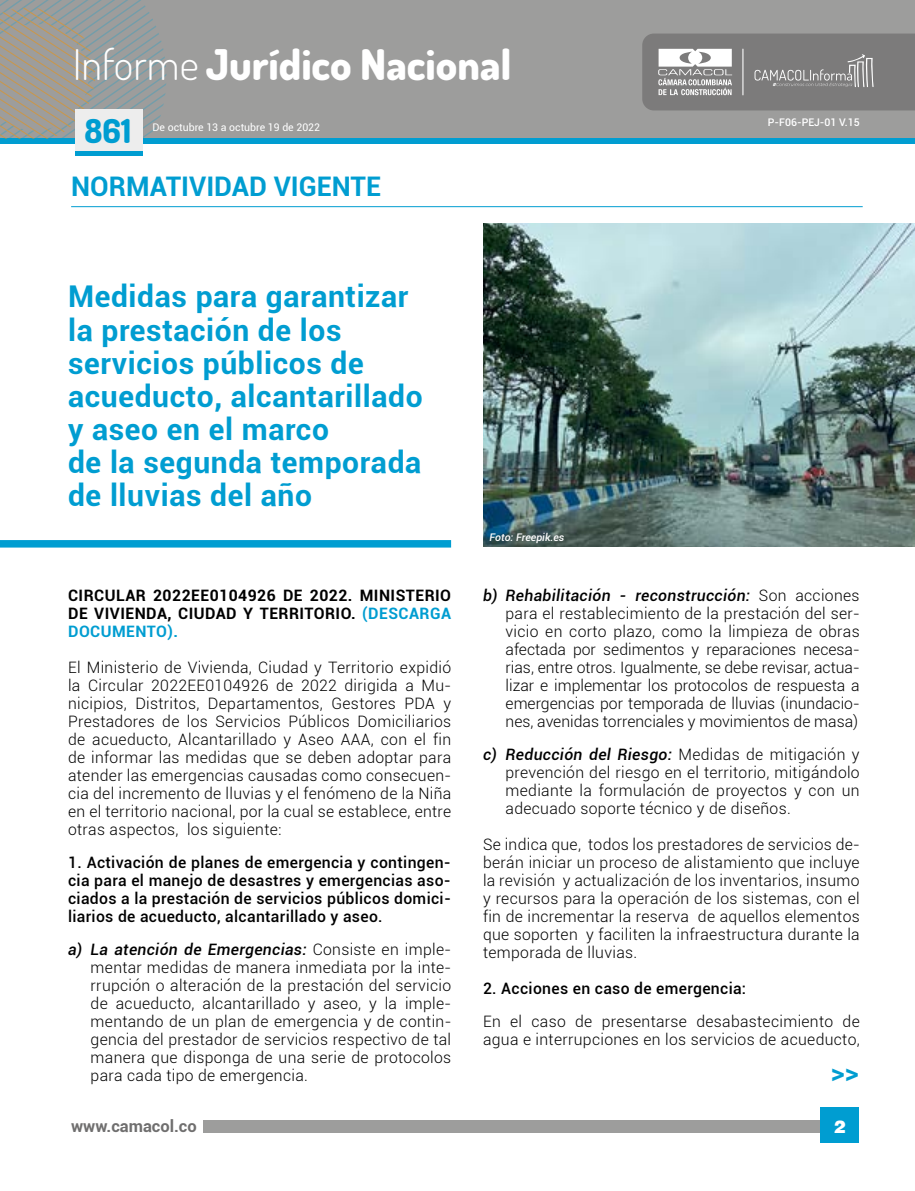
<style>
.page{position:relative;width:915px;height:1191px;background:#fff}
.page>*{position:absolute;margin:0;border:0;box-sizing:border-box;transform-origin:0 0}
.t1{font:800 42.3px "Dosis";color:#fff}
.t2{font:800 33px "Dosis";color:#009dd1}
.t3{font:700 30px/33px "Roboto";letter-spacing:.02em;color:#009dd1}
.t4{font:700 27px "Roboto";color:#009dd1}
.t5{font:900 19.5px "Helvetica";color:#fff}
.t6{font:700 16.5px "Roboto";color:#706f6f}
.t7{font:300 15.75px/18px "Roboto";letter-spacing:.02em;color:#000;text-align:justify}
.t8{font:500 15.75px/18px "Roboto";letter-spacing:.02em;color:#000;text-align:justify}
.t9{font:700 15.75px/18px "Roboto";letter-spacing:.03em;color:#000;text-align:justify}
.t10{font:10.5px "Roboto";color:#fff}
.t11{font:500 10.5px "Roboto";color:#fff}
.t12{font:italic 500 10.5px "Roboto";color:#fff}
.s1{font-weight:300}
.s2{color:#009dd1}
.s3{font-weight:500;font-style:italic}
</style>
<div class="page">
<div style="left:819px;top:1107px;width:39px;height:36px;background:#009dd1"></div>
<div style="left:0;top:0;width:914px;height:138px;background:#9d9d9c"></div>
<div style="left:0;top:138px;width:914px;height:6px;background:#009dd1"></div>
<svg style="left:0;top:0;width:167px;height:138px"></svg>
<svg style="left:642px;top:34px;width:272px;height:76px;background:#8a8989"></svg>
<hr style="left:742px;top:49px;width:1px;height:46px;background:#fff">
<div style="left:75px;top:151px;width:67px;height:5px;background:#009dd1"></div>
<div style="left:75px;top:110px;width:67px;height:41px;background:#ededed"></div>
<div style="left:203px;top:1120px;width:616px;height:12px;background:#9d9d9c"></div>
<div style="left:0;top:540px;width:451px;height:7px;background:#009dd1"></div>
<hr style="left:71px;top:206px;width:791px;height:1px;background:#009dd1">
<img style="left:483px;top:224px;width:431px;height:323px">
<h1 class="t1" style="left:73px;top:38px;width:440px"><span class="s1">Informe</span> Jurídico Nacional</h1>
<h2 class="t2" style="left:85px;top:110px;width:48px">861</h2>
<p class="t10" style="left:152px;top:120px;width:169px">De octubre 13 a octubre 19 de 2022</p>
<h3 class="t4" style="left:71px;top:167px;width:311px">NORMATIVIDAD VIGENTE</h3>
<h3 class="t3" style="left:68px;top:279px;width:356px">Medidas para garantizar la prestación de los servicios públicos de acueducto, alcantarillado y aseo en el marco<br>de la segunda temporada de lluvias del año</h3>
<p class="t12" style="left:489px;top:530px;width:76px">Foto: Freepik.es</p>
<p class="t11" style="left:767px;top:115px;width:93px">P-F06-PEJ-01 V.15</p>
<p class="t9" style="left:68px;top:585px;width:384px">CIRCULAR 2022EE0104926 DE 2022. MINISTERIO DE VIVIENDA, CIUDAD Y TERRITORIO. <span class="s2">(DESCARGA DOCUMENTO).</span></p>
<p class="t7" style="left:68px;top:658px;width:384px">El Ministerio de Vivienda, Ciudad y Territorio expidió la Circular 2022EE0104926 de 2022 dirigida a Mu&shy;nicipios, Distritos, Departamentos, Gestores PDA y Prestadores de los Servicios Públicos Domiciliarios de acueducto, Alcantarillado y Aseo AAA, con el fin de informar las medidas que se deben adoptar para atender las emergencias causadas como consecuen&shy;cia del incremento de lluvias y el fenómeno de la Niña en el territorio nacional, por la cual se establece, entre otras aspectos, los siguiente:</p>
<p class="t8" style="left:68px;top:853px;width:384px">1. Activación de planes de emergencia y contingen&shy;cia para el manejo de desastres y emergencias aso&shy;ciados a la prestación de servicios públicos domici&shy;liarios de acueducto, alcantarillado y aseo.</p>
<p class="t7" style="left:91px;top:940px;width:362px;text-indent:-23px"><span class="s3">a) La atención de Emergencias:</span> Consiste en imple&shy;mentar medidas de manera inmediata por la inte&shy;rrupción o alteración de la prestación del servicio de acueducto, alcantarillado y aseo, y la imple&shy;mentando de un plan de emergencia y de contin&shy;gencia del prestador de servicios respectivo de tal manera que disponga de una serie de protocolos para cada tipo de emergencia.</p>
<p class="t6" style="left:71px;top:1114px;width:127px">www.camacol.co</p>
<p class="t7" style="left:505px;top:586px;width:355px;text-indent:-23px"><span class="s3">b) Rehabilitación - reconstrucción:</span> Son acciones para el restablecimiento de la prestación del ser&shy;vicio en corto plazo, como la limpieza de obras afectada por sedimentos y reparaciones necesa&shy;rias, entre otros. Igualmente, se debe revisar, actua&shy;lizar e implementar los protocolos de respuesta a emergencias por temporada de lluvias (inundacio&shy;nes, avenidas torrenciales y movimientos de masa)</p>
<p class="t7" style="left:505px;top:745px;width:355px;text-indent:-23px"><span class="s3">c) Reducción del Riesgo:</span> Medidas de mitigación y prevención del riesgo en el territorio, mitigándolo mediante la formulación de proyectos y con un adecuado soporte técnico y de diseños.</p>
<p class="t7" style="left:483px;top:835px;width:378px">Se indica que, todos los prestadores de servicios de&shy;berán iniciar un proceso de alistamiento que incluye la revisión y actualización de los inventarios, insumo y recursos para la operación de los sistemas, con el fin de incrementar la reserva de aquellos elementos que soporten y faciliten la infraestructura durante la temporada de lluvias.</p>
<p class="t8" style="left:483px;top:979px;width:264px">2. Acciones en caso de emergencia:</p>
<p class="t7" style="left:483px;top:1012px;width:378px">En el caso de presentarse desabastecimiento de agua e interrupciones en los servicios de acueducto,</p>
<h3 class="t4" style="left:830px;top:1052px;width:30px">&gt;&gt;</h3>
<p class="t5" style="left:833px;top:1119px;width:13px">2</p>
</div>
